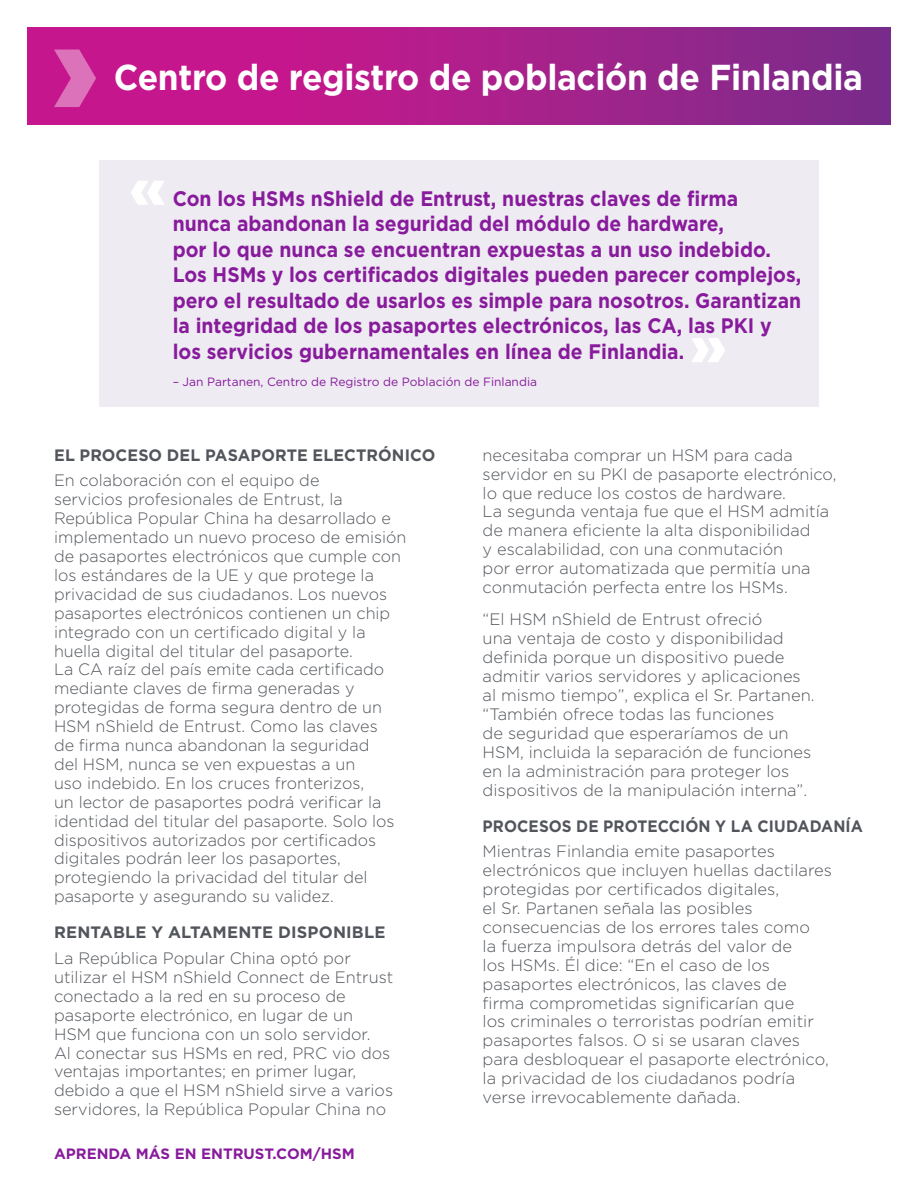
<style>
.page{position:relative;width:918px;height:1188px;background:#fff}
.page>*{position:absolute;margin:0;border:0;box-sizing:border-box;transform-origin:0 0}
.Company_Name{font:700 36px "Gotham";letter-spacing:-.01em;color:#fff;scale:.93 1}
.t1{font:700 21px/25.5px "Gotham";color:#881b9c;scale:.92 1}
.Body_copy{font:300 16.5px/18.9px "Gotham";color:#52555b}
.header_1{font:700 16.5px "Gotham";letter-spacing:.005em;color:#52555b}
.header_1-2{font:700 16.5px "Gotham";letter-spacing:.005em;color:#52555b;scale:.93 1}
.CTA_URL_front{font:700 15px "Gotham";color:#881b9c}
.Quote_description{font:12px "Gotham";color:#881b9c}
</style>
<div class="page">
<svg style="left:27px;top:27px;width:864px;height:98px;background:#aa1f8b"></svg>
<svg style="left:54px;top:50px;width:42px;height:57px;background:#d34da8"></svg>
<div style="left:99px;top:160px;width:720px;height:247px;background:#eeebf2"></div>
<svg style="left:692px;top:338px;width:33px;height:24px"></svg>
<svg style="left:131px;top:181px;width:33px;height:24px"></svg>
<p class="Company_Name" style="left:114px;top:54px;width:807px">Centro de registro de población de Finlandia</p>
<p class="t1" style="left:173px;top:185px;width:685px">Con los HSMs nShield de Entrust, nuestras claves de firma nunca abandonan la seguridad del módulo de hardware,<br>por lo que nunca se encuentran expuestas a un uso indebido.<br>Los HSMs y los certificados digitales pueden parecer complejos, pero el resultado de usarlos es simple para nosotros. Garantizan la integridad de los pasaportes electrónicos, las CA, las PKI y los servicios gubernamentales en línea de Finlandia.</p>
<p class="Quote_description" style="left:173px;top:374px;width:366px">– Jan Partanen, Centro de Registro de Población de Finlandia</p>
<p class="header_1" style="left:54px;top:444px;width:383px">EL PROCESO DEL PASAPORTE ELECTRÓNICO</p>
<p class="Body_copy" style="left:54px;top:471px;width:354px">En colaboración con el equipo de<br>servicios profesionales de Entrust, la República Popular China ha desarrollado e implementado un nuevo proceso de emisión de pasaportes electrónicos que cumple con los estándares de la UE y que protege la privacidad de sus ciudadanos. Los nuevos pasaportes electrónicos contienen un chip integrado con un certificado digital y la huella digital del titular del pasaporte.<br>La CA raíz del país emite cada certificado mediante claves de firma generadas y protegidas de forma segura dentro de un HSM nShield de Entrust. Como las claves<br>de firma nunca abandonan la seguridad<br>del HSM, nunca se ven expuestas a un<br>uso indebido. En los cruces fronterizos,<br>un lector de pasaportes podrá verificar la identidad del titular del pasaporte. Solo los dispositivos autorizados por certificados digitales podrán leer los pasaportes, protegiendo la privacidad del titular del pasaporte y asegurando su validez.</p>
<p class="header_1" style="left:54px;top:922px;width:333px">RENTABLE Y ALTAMENTE DISPONIBLE</p>
<p class="Body_copy" style="left:54px;top:948px;width:341px">La República Popular China optó por utilizar el HSM nShield Connect de Entrust conectado a la red en su proceso de pasaporte electrónico, en lugar de un HSM que funciona con un solo servidor.<br>Al conectar sus HSMs en red, PRC vio dos ventajas importantes; en primer lugar, debido a que el HSM nShield sirve a varios servidores, la República Popular China no</p>
<p class="CTA_URL_front" style="left:54px;top:1144px;width:302px">APRENDA MÁS EN ENTRUST.COM/HSM</p>
<p class="Body_copy" style="left:483px;top:445px;width:355px">necesitaba comprar un HSM para cada servidor en su PKI de pasaporte electrónico, lo que reduce los costos de hardware.<br>La segunda ventaja fue que el HSM admitía de manera eficiente la alta disponibilidad<br>y escalabilidad, con una conmutación<br>por error automatizada que permitía una conmutación perfecta entre los HSMs.</p>
<p class="Body_copy" style="left:483px;top:610px;width:333px">“El HSM nShield de Entrust ofreció<br>una ventaja de costo y disponibilidad definida porque un dispositivo puede admitir varios servidores y aplicaciones al mismo tiempo”, explica el Sr. Partanen. “También ofrece todas las funciones<br>de seguridad que esperaríamos de un HSM, incluida la separación de funciones en la administración para proteger los dispositivos de la manipulación interna”.</p>
<p class="header_1-2" style="left:483px;top:815px;width:410px">PROCESOS DE PROTECCIÓN Y LA CIUDADANÍA</p>
<p class="Body_copy" style="left:483px;top:842px;width:351px">Mientras Finlandia emite pasaportes electrónicos que incluyen huellas dactilares protegidas por certificados digitales,<br>el Sr. Partanen señala las posibles consecuencias de los errores tales como<br>la fuerza impulsora detrás del valor de<br>los HSMs. Él dice: “En el caso de los pasaportes electrónicos, las claves de firma comprometidas significarían que<br>los criminales o terroristas podrían emitir pasaportes falsos. O si se usaran claves para desbloquear el pasaporte electrónico, la privacidad de los ciudadanos podría verse irrevocablemente dañada.</p>
</div>
